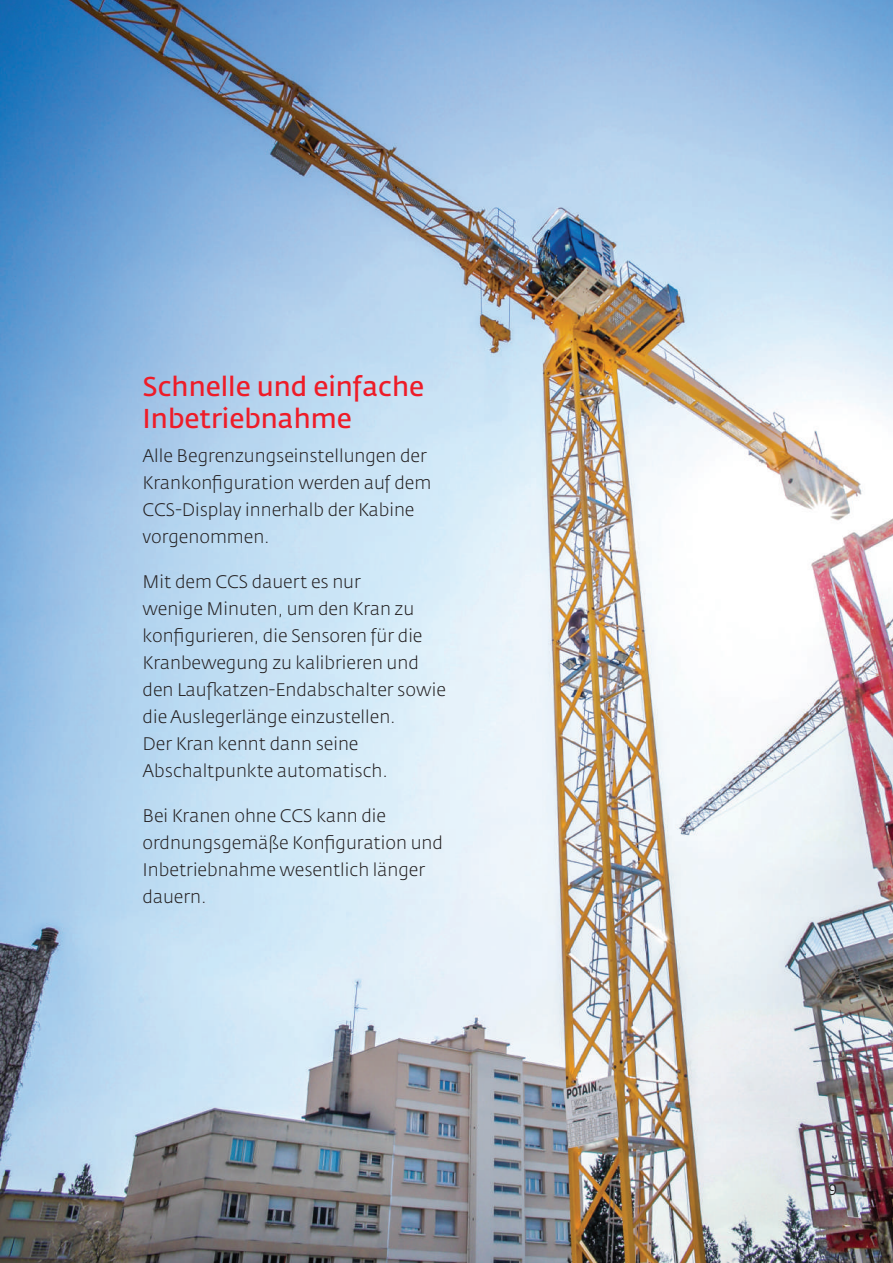
<style>
.page{position:relative;width:893px;height:1263px;background:#fff}
.page>*{position:absolute;margin:0;border:0;box-sizing:border-box;transform-origin:0 0}
.t1{font:600 27px/32.4px "Fedra Sans Pro";color:#ee1c28}
.t2{font:300 18px/27px "Fedra Sans Pro";color:#231f20}
.t3{font:15px "Fedra Sans Pro";color:#231f20}
</style>
<div class="page">
<img style="left:0;top:0;width:893px;height:1263px">
<h1 class="t1" style="left:143px;top:370px;width:283px">Schnelle und einfache<br>Inbetriebnahme</h1>
<p class="t2" style="left:143px;top:442px;width:290px">Alle Begrenzungseinstellungen der<br>Krankonfiguration werden auf dem<br>CCS-Display innerhalb der Kabine vorgenommen.</p>
<p class="t2" style="left:143px;top:568px;width:305px">Mit dem CCS dauert es nur<br>wenige Minuten, um den Kran zu konfigurieren, die Sensoren für die<br>Kranbewegung zu kalibrieren und den Laufkatzen-Endabschalter sowie die Auslegerlänge einzustellen.<br>Der Kran kennt dann seine<br>Abschaltpunkte automatisch.</p>
<p class="t2" style="left:143px;top:802px;width:302px">Bei Kranen ohne CCS kann die ordnungsgemäße Konfiguration und<br>Inbetriebnahme wesentlich länger dauern.</p>
<p class="t3" style="left:828px;top:1180px;width:10px">9</p>
</div>
